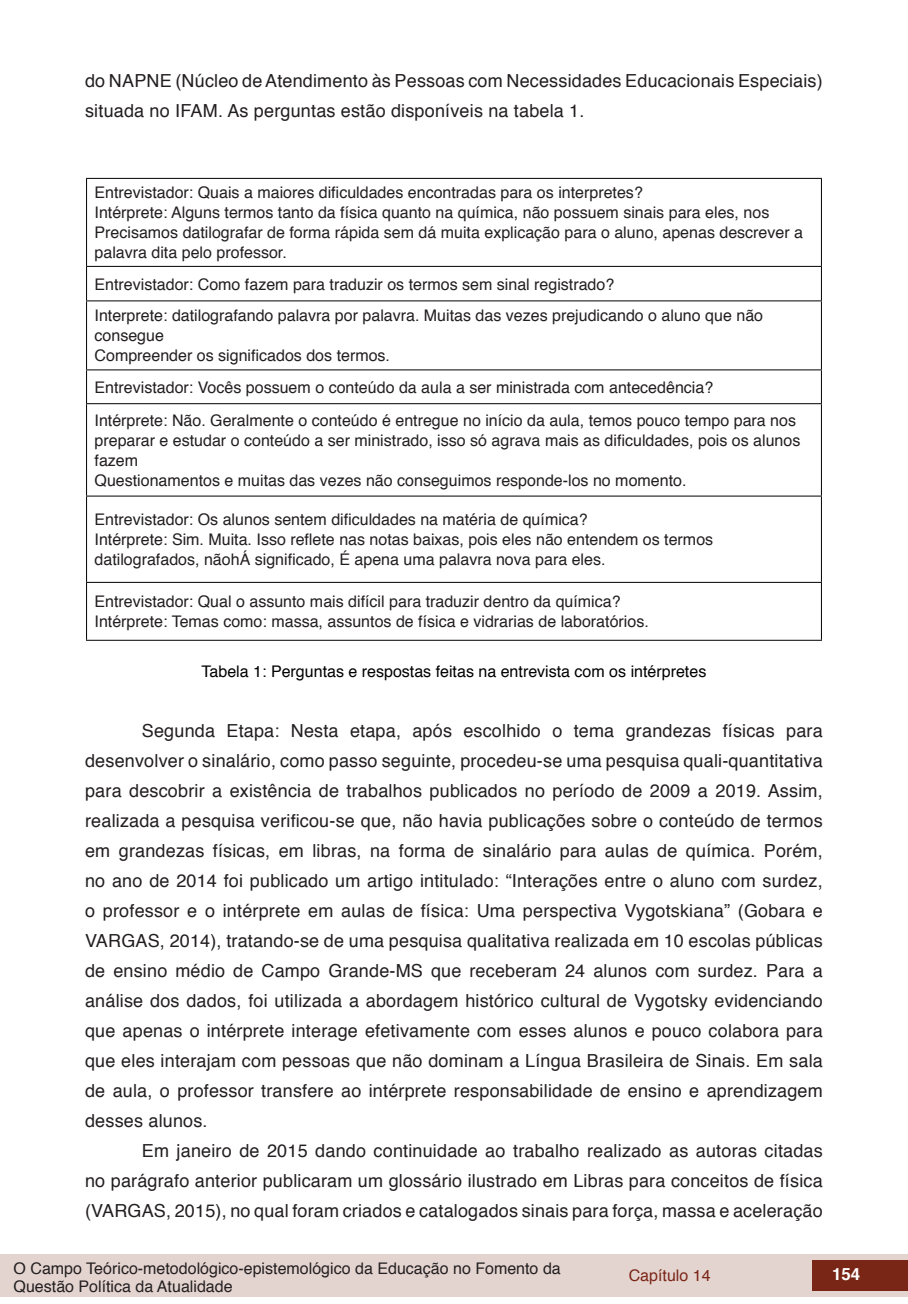
<style>
.page{position:relative;width:908px;height:1304px;background:#fff}
.page>*{position:absolute;margin:0;border:0;box-sizing:border-box;transform-origin:0 0}
.txt{font:18px/30px "Helvetica";letter-spacing:.01em;color:#231f20;text-align:justify}
.t1{font:700 16.8px "Helvetica";color:#fff}
.tab_txt{font:16px/20px "Helvetica";color:#231f20}
.info_tab_graf_imag{font:16px "Helvetica";color:#000}
.t2{font:16px "Helvetica";color:#7a2616}
</style>
<div class="page">
<div style="left:0;top:1254px;width:906px;height:43px;background:#e4d4d0"></div>
<div style="left:812px;top:1261px;width:95px;height:30px;background:#7a2616"></div>
<hr style="left:86px;top:178px;width:735px;height:1px;background:#000">
<hr style="left:86px;top:179px;width:1px;height:87px;background:#000">
<hr style="left:820px;top:179px;width:1px;height:87px;background:#000">
<hr style="left:86px;top:266px;width:735px;height:1px;background:#000">
<hr style="left:86px;top:267px;width:1px;height:33px;background:#000">
<hr style="left:820px;top:267px;width:1px;height:33px;background:#000">
<hr style="left:86px;top:300px;width:735px;height:1px;background:#000">
<hr style="left:86px;top:301px;width:1px;height:68px;background:#000">
<hr style="left:820px;top:301px;width:1px;height:68px;background:#000">
<hr style="left:86px;top:369px;width:735px;height:1px;background:#000">
<hr style="left:86px;top:370px;width:1px;height:33px;background:#000">
<hr style="left:820px;top:370px;width:1px;height:33px;background:#000">
<hr style="left:86px;top:403px;width:735px;height:1px;background:#000">
<hr style="left:86px;top:404px;width:1px;height:92px;background:#000">
<hr style="left:820px;top:404px;width:1px;height:92px;background:#000">
<hr style="left:86px;top:496px;width:735px;height:1px;background:#000">
<hr style="left:86px;top:497px;width:1px;height:85px;background:#000">
<hr style="left:820px;top:497px;width:1px;height:85px;background:#000">
<hr style="left:86px;top:582px;width:735px;height:1px;background:#000">
<hr style="left:86px;top:583px;width:1px;height:57px;background:#000">
<hr style="left:820px;top:583px;width:1px;height:57px;background:#000">
<hr style="left:86px;top:640px;width:735px;height:1px;background:#000">
<p class="txt" style="left:85px;top:66px;width:738px">do NAPNE (Núcleo de Atendimento às Pessoas com Necessidades Educacionais Especiais) situada no IFAM. As perguntas estão disponíveis na tabela 1.</p>
<p class="tab_txt" style="left:94px;top:183px;width:549px">Entrevistador: Quais a maiores dificuldades encontradas para os interpretes?</p>
<p class="tab_txt" style="left:94px;top:203px;width:676px">Intérprete: Alguns termos tanto da física quanto na química, não possuem sinais para eles, nos</p>
<p class="tab_txt" style="left:94px;top:223px;width:709px">Precisamos datilografar de forma rápida sem dá muita explicação para o aluno, apenas descrever a palavra dita pelo professor.</p>
<p class="tab_txt" style="left:94px;top:275px;width:521px">Entrevistador: Como fazem para traduzir os termos sem sinal registrado?</p>
<p class="tab_txt" style="left:94px;top:306px;width:669px">Interprete: datilografando palavra por palavra. Muitas das vezes prejudicando o aluno que não consegue</p>
<p class="tab_txt" style="left:94px;top:346px;width:297px">Compreender os significados dos termos.</p>
<p class="tab_txt" style="left:94px;top:378px;width:620px">Entrevistador: Vocês possuem o conteúdo da aula a ser ministrada com antecedência?</p>
<p class="tab_txt" style="left:94px;top:411px;width:707px">Intérprete: Não. Geralmente o conteúdo é entregue no início da aula, temos pouco tempo para nos preparar e estudar o conteúdo a ser ministrado, isso só agrava mais as dificuldades, pois os alunos fazem</p>
<p class="tab_txt" style="left:94px;top:471px;width:593px">Questionamentos e muitas das vezes não conseguimos responde-los no momento.</p>
<p class="tab_txt" style="left:94px;top:510px;width:494px">Entrevistador: Os alunos sentem dificuldades na matéria de química?</p>
<p class="tab_txt" style="left:94px;top:530px;width:620px">Intérprete: Sim. Muita. Isso reflete nas notas baixas, pois eles não entendem os termos datilografados, nãohÁ significado, É apena uma palavra nova para eles.</p>
<p class="tab_txt" style="left:94px;top:592px;width:527px">Entrevistador: Qual o assunto mais difícil para traduzir dentro da química?</p>
<p class="tab_txt" style="left:94px;top:612px;width:555px">Intérprete: Temas como: massa, assuntos de física e vidrarias de laboratórios.</p>
<p class="info_tab_graf_imag" style="left:201px;top:659px;width:506px">Tabela 1: Perguntas e respostas feitas na entrevista com os intérpretes</p>
<p class="txt" style="left:85px;top:717px;width:738px;text-indent:57px">Segunda Etapa: Nesta etapa, após escolhido o tema grandezas físicas para desenvolver o sinalário, como passo seguinte, procedeu-se uma pesquisa quali-quantitativa para descobrir a existência de trabalhos publicados no período de 2009 a 2019. Assim, realizada a pesquisa verificou-se que, não havia publicações sobre o conteúdo de termos em grandezas físicas, em libras, na forma de sinalário para aulas de química. Porém, no ano de 2014 foi publicado um artigo intitulado: “Interações entre o aluno com surdez, o professor e o intérprete em aulas de física: Uma perspectiva Vygotskiana” (Gobara e VARGAS, 2014), tratando-se de uma pesquisa qualitativa realizada em 10 escolas públicas de ensino médio de Campo Grande-MS que receberam 24 alunos com surdez. Para a análise dos dados, foi utilizada a abordagem histórico cultural de Vygotsky evidenciando que apenas o intérprete interage efetivamente com esses alunos e pouco colabora para que eles interajam com pessoas que não dominam a Língua Brasileira de Sinais. Em sala de aula, o professor transfere ao intérprete responsabilidade de ensino e aprendizagem desses alunos.</p>
<p class="txt" style="left:85px;top:1137px;width:738px;text-indent:57px">Em janeiro de 2015 dando continuidade ao trabalho realizado as autoras citadas no parágrafo anterior publicaram um glossário ilustrado em Libras para conceitos de física (VARGAS, 2015), no qual foram criados e catalogados sinais para força, massa e aceleração</p>
<p class="tab_txt" style="left:14px;top:1260px;width:548px;line-height:18.2px">O Campo Teórico-metodológico-epistemológico da Educação no Fomento da<br>Questão Política da Atualidade</p>
<p class="t2" style="left:628px;top:1263px;width:83px">Capítulo 14</p>
<p class="t1" style="left:831px;top:1261px;width:30px">154</p>
</div>
